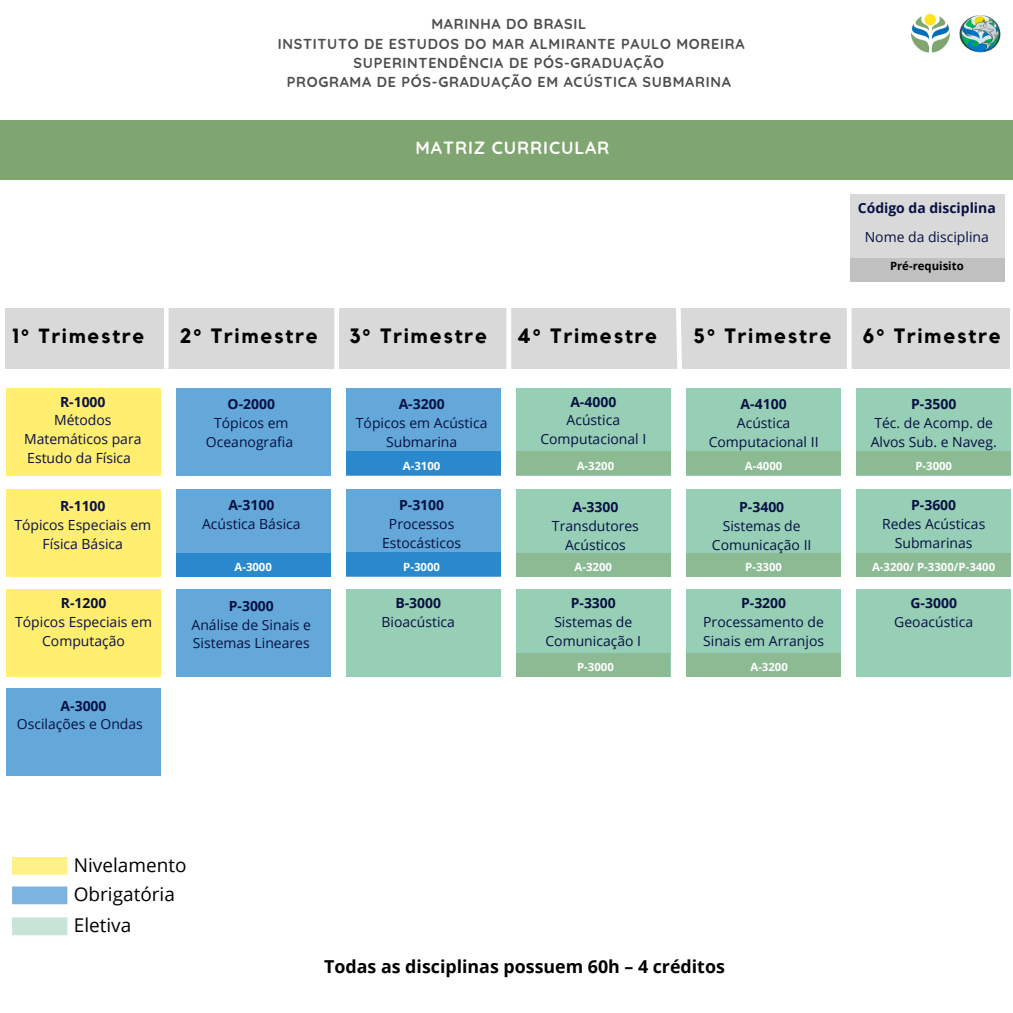
<style>
.page{position:relative;width:1013px;height:1013px;background:#fff}
.page>*{position:absolute;margin:0;border:0;box-sizing:border-box;transform-origin:0 0}
.t1{font:700 20.62px "Kollektif";letter-spacing:.09em;color:#000}
.t2{font:700 20.38px "Kollektif";letter-spacing:.09em;color:#000}
.t3{font:700 19.38px "Open Sans";color:#071042}
.t4{font:19px/30.2px "Open Sans";color:#000}
.t5{font:700 17.75px "Open Sans";color:#000}
.t6{font:700 17.62px "Quicksand";letter-spacing:.05em;color:#fff}
.t7{font:700 14.38px/19.2px "Quicksand";letter-spacing:.05em;color:#4d4d4d;text-align:center}
.t8{font:14px/18.8px "Open Sans";color:#071042;text-align:center}
.t9{font:700 14px "Open Sans";color:#071042}
.t10{font:700 11.38px "Open Sans";color:#fff}
.t11{font:700 11.38px "Open Sans";color:#000}
</style>
<div class="page">
<img style="left:959px;top:15px;width:41px;height:38px">
<img style="left:911px;top:15px;width:38px;height:38px">
<div style="left:0;top:121px;width:1012px;height:58px;background:#7fa570"></div>
<div style="left:5px;top:308px;width:1004px;height:61px;background:#d9d9d9"></div>
<div style="left:176px;top:489px;width:155px;height:87px;background:#64a8da"></div>
<div style="left:346px;top:489px;width:154px;height:87px;background:#64a8da"></div>
<div style="left:686px;top:388px;width:155px;height:87px;background:#97cfb6"></div>
<div style="left:6px;top:388px;width:155px;height:87px;background:#ffee70"></div>
<div style="left:176px;top:388px;width:155px;height:87px;background:#64a8da"></div>
<div style="left:176px;top:589px;width:155px;height:87px;background:#64a8da"></div>
<div style="left:346px;top:388px;width:154px;height:87px;background:#64a8da"></div>
<div style="left:346px;top:589px;width:154px;height:87px;background:#97cfb6"></div>
<div style="left:686px;top:489px;width:155px;height:87px;background:#97cfb6"></div>
<div style="left:686px;top:589px;width:155px;height:87px;background:#97cfb6"></div>
<div style="left:856px;top:388px;width:155px;height:87px;background:#97cfb6"></div>
<div style="left:856px;top:589px;width:155px;height:87px;background:#97cfb6"></div>
<div style="left:856px;top:489px;width:155px;height:87px;background:#97cfb6"></div>
<div style="left:516px;top:388px;width:155px;height:87px;background:#97cfb6"></div>
<div style="left:516px;top:489px;width:155px;height:87px;background:#97cfb6"></div>
<div style="left:516px;top:589px;width:155px;height:87px;background:#97cfb6"></div>
<div style="left:6px;top:489px;width:155px;height:87px;background:#ffee70"></div>
<div style="left:6px;top:589px;width:155px;height:87px;background:#ffee70"></div>
<div style="left:6px;top:688px;width:155px;height:87px;background:#64a8da"></div>
<div style="left:176px;top:553px;width:155px;height:23px;background:#2a88cc"></div>
<div style="left:346px;top:451px;width:154px;height:24px;background:#2a88cc"></div>
<div style="left:346px;top:552px;width:154px;height:23px;background:#2a88cc"></div>
<div style="left:516px;top:451px;width:155px;height:24px;background:#8bba93"></div>
<div style="left:516px;top:553px;width:155px;height:23px;background:#8bba93"></div>
<div style="left:516px;top:653px;width:154px;height:23px;background:#8bba93"></div>
<div style="left:686px;top:451px;width:155px;height:24px;background:#8bba93"></div>
<div style="left:686px;top:553px;width:155px;height:23px;background:#8bba93"></div>
<div style="left:686px;top:653px;width:155px;height:23px;background:#8bba93"></div>
<div style="left:856px;top:553px;width:155px;height:23px;background:#8bba93"></div>
<div style="left:856px;top:452px;width:155px;height:23px;background:#8bba93"></div>
<div style="left:164px;top:307px;width:5px;height:62px;background:#fff"></div>
<div style="left:334px;top:306px;width:5px;height:64px;background:#fff"></div>
<div style="left:506px;top:288px;width:5px;height:82px;background:#fff"></div>
<svg style="left:676px;top:308px;width:6px;height:61px"></svg>
<div style="left:846px;top:288px;width:5px;height:82px;background:#fff"></div>
<div style="left:12px;top:857px;width:55px;height:17px;background:#fff185"></div>
<div style="left:12px;top:917px;width:55px;height:18px;background:#c7e5d7"></div>
<div style="left:12px;top:886px;width:55px;height:18px;background:#7ab4df"></div>
<div style="left:850px;top:195px;width:154px;height:87px;background:#d9d9d9"></div>
<div style="left:850px;top:258px;width:154px;height:23px;background:#c0c0c0"></div>
<p class="t7" style="left:278px;top:14px;width:468px">MARINHA DO BRASIL<br>INSTITUTO DE ESTUDOS DO MAR ALMIRANTE PAULO MOREIRA SUPERINTENDÊNCIA DE PÓS-GRADUAÇÃO<br>PROGRAMA DE PÓS-GRADUAÇÃO EM ACÚSTICA SUBMARINA</p>
<p class="t6" style="left:415px;top:137px;width:195px">MATRIZ CURRICULAR</p>
<p class="t9" style="left:857px;top:198px;width:139px">Código da disciplina</p>
<p class="t8" style="left:864px;top:227px;width:126px">Nome da disciplina</p>
<p class="t11" style="left:890px;top:258px;width:75px">Pré-requisito</p>
<h1 class="t1" style="left:180px;top:327px;width:140px">2° Trimestre</h1>
<h1 class="t1" style="left:862px;top:327px;width:140px">6° Trimestre</h1>
<h2 class="t2" style="left:12px;top:327px;width:134px">1° Trimestre</h2>
<h1 class="t1" style="left:349px;top:327px;width:139px">3° Trimestre</h1>
<h1 class="t1" style="left:517px;top:327px;width:142px">4° Trimestre</h1>
<h1 class="t1" style="left:693px;top:327px;width:140px">5° Trimestre</h1>
<p class="t9" style="left:60px;top:391px;width:47px">R-1000</p>
<p class="t8" style="left:24px;top:410px;width:119px">Métodos<br>Matemáticos para<br>Estudo da Física</p>
<p class="t9" style="left:60px;top:496px;width:47px">R-1100</p>
<p class="t8" style="left:14px;top:515px;width:138px">Tópicos Especiais em<br>Física Básica</p>
<p class="t9" style="left:61px;top:593px;width:47px">R-1200</p>
<p class="t8" style="left:15px;top:612px;width:138px">Tópicos Especiais em<br>Computação</p>
<p class="t9" style="left:61px;top:695px;width:47px">A-3000</p>
<p class="t8" style="left:17px;top:714px;width:127px">Oscilações e Ondas</p>
<p class="t9" style="left:228px;top:394px;width:49px">O-2000</p>
<p class="t8" style="left:206px;top:413px;width:89px">Tópicos em<br>Oceanografia</p>
<p class="t9" style="left:228px;top:495px;width:47px">A-3100</p>
<p class="t8" style="left:202px;top:514px;width:100px">Acústica Básica</p>
<p class="t10" style="left:234px;top:558px;width:39px">A-3000</p>
<p class="t9" style="left:229px;top:596px;width:47px">P-3000</p>
<p class="t8" style="left:192px;top:614px;width:121px;text-align:left">Análise de Sinais e<br>Sistemas Lineares</p>
<p class="t9" style="left:398px;top:394px;width:47px">A-3200</p>
<p class="t8" style="left:356px;top:413px;width:133px">Tópicos em Acústica<br>Submarina</p>
<p class="t10" style="left:403px;top:458px;width:39px">A-3100</p>
<p class="t9" style="left:399px;top:495px;width:47px">P-3100</p>
<p class="t8" style="left:382px;top:514px;width:80px">Processos<br>Estocásticos</p>
<p class="t10" style="left:403px;top:558px;width:38px">P-3000</p>
<p class="t9" style="left:395px;top:593px;width:47px">B-3000</p>
<p class="t8" style="left:381px;top:612px;width:75px">Bioacústica</p>
<h3 class="t3" style="left:383px;top:599px;width:65px">A-4100</h3>
<p class="t9" style="left:570px;top:391px;width:47px">A-4000</p>
<p class="t8" style="left:540px;top:410px;width:107px">Acústica<br>Computacional I</p>
<h3 class="t3" style="left:541px;top:416px;width:64px">P-3000</h3>
<p class="t9" style="left:740px;top:394px;width:47px">A-4100</p>
<p class="t8" style="left:708px;top:413px;width:111px">Acústica<br>Computacional II</p>
<h3 class="t3" style="left:702px;top:414px;width:65px">A-3100</h3>
<p class="t9" style="left:911px;top:394px;width:47px">P-3500</p>
<p class="t8" style="left:870px;top:413px;width:128px;text-align:left">Téc. de Acomp. de<br>Alvos Sub. e Naveg.</p>
<p class="t10" style="left:576px;top:458px;width:39px">A-3200</p>
<p class="t10" style="left:745px;top:458px;width:39px">A-4000</p>
<p class="t10" style="left:915px;top:458px;width:38px">P-3000</p>
<p class="t9" style="left:572px;top:497px;width:47px">A-3300</p>
<p class="t8" style="left:552px;top:516px;width:88px">Transdutores<br>Acústicos</p>
<p class="t9" style="left:739px;top:497px;width:47px">P-3400</p>
<p class="t8" style="left:712px;top:516px;width:101px">Sistemas de<br>Comunicação II</p>
<p class="t9" style="left:911px;top:495px;width:47px">P-3600</p>
<p class="t8" style="left:882px;top:514px;width:105px">Redes Acústicas<br>Submarinas</p>
<p class="t10" style="left:574px;top:558px;width:39px">A-3200</p>
<p class="t10" style="left:745px;top:558px;width:38px">P-3300</p>
<p class="t10" style="left:872px;top:558px;width:125px">A-3200/ P-3300/P-3400</p>
<p class="t9" style="left:570px;top:593px;width:47px">P-3300</p>
<p class="t8" style="left:545px;top:612px;width:97px">Sistemas de<br>Comunicação I</p>
<h3 class="t3" style="left:541px;top:599px;width:64px">P-3200</h3>
<p class="t9" style="left:741px;top:593px;width:47px">P-3200</p>
<p class="t8" style="left:703px;top:612px;width:122px;text-align:left">Processamento de<br>Sinais em Arranjos</p>
<h3 class="t3" style="left:703px;top:599px;width:64px">P-3200</h3>
<p class="t10" style="left:577px;top:658px;width:38px">P-3000</p>
<p class="t10" style="left:750px;top:658px;width:39px">A-3200</p>
<p class="t9" style="left:910px;top:593px;width:48px">G-3000</p>
<p class="t8" style="left:894px;top:612px;width:80px">Geoacústica</p>
<h3 class="t4" style="left:74px;top:849px;width:114px">Nivelamento<br>Obrigatória<br>Eletiva</h3>
<p class="t5" style="left:324px;top:954px;width:402px">Todas as disciplinas possuem 60h – 4 créditos</p>
</div>
